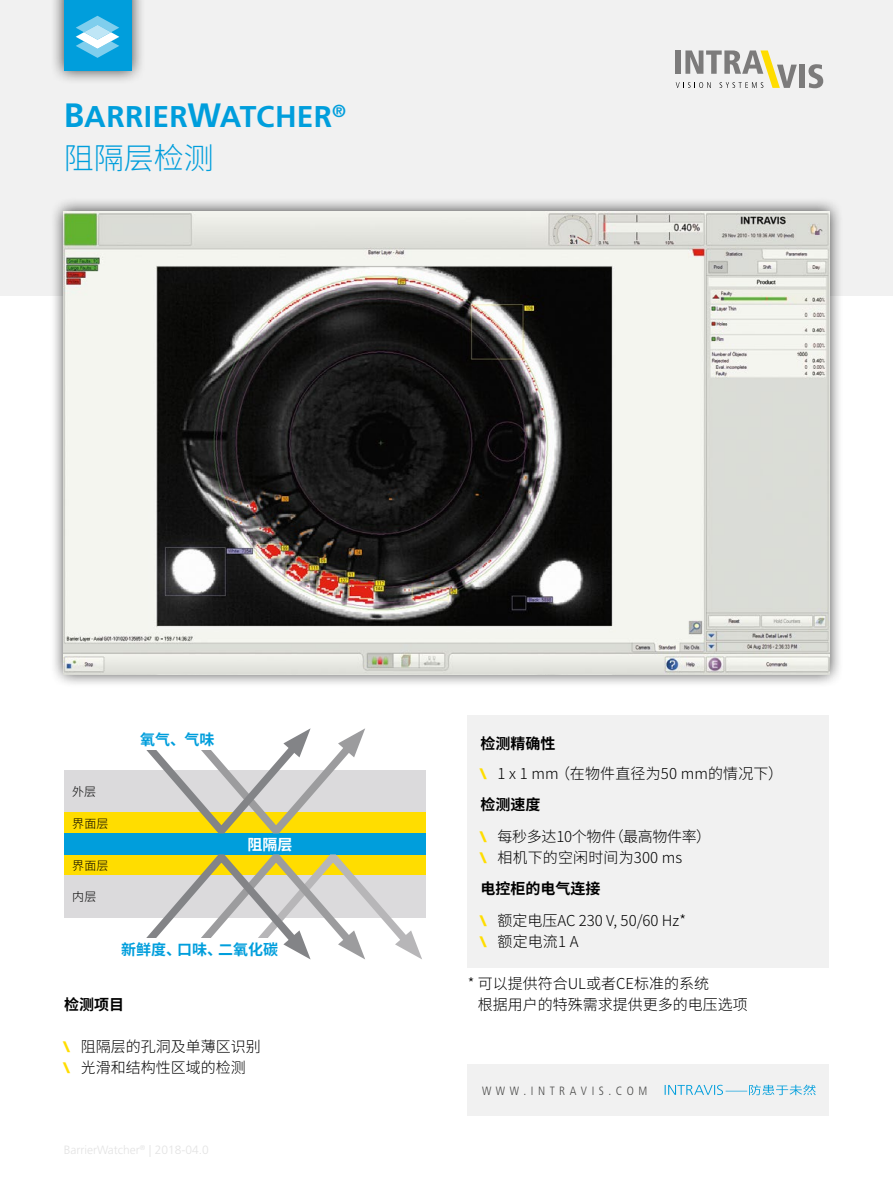
<style>
.page{position:relative;width:893px;height:1187px;background:#fff}
.page>*{position:absolute;margin:0;border:0;box-sizing:border-box;transform-origin:0 0}
.t1{font:700 30px "Frutiger LT Std";letter-spacing:.01em;color:#009edc}
.t2{font:300 30px "Source Han Sans CN";color:#009edc}
.t3{font:300 15px/21px "Source Han Sans CN";color:#000}
.t4{font:700 15px "Source Han Sans CN";color:#009edc}
.t5{font:700 15px "Source Han Sans CN";color:#000}
.t6{font:700 15px "Source Han Sans CN";color:#fff}
.t7{font:300 condensed 12px "Frutiger LT Std";letter-spacing:.375em;color:#4a4a49}
.t8{font:300 12px "Source Han Sans CN";letter-spacing:.015em;color:#000}
.s1{font-size:33.75px}
.s2{font-family:"Frutiger LT Std";font-weight:900;color:#fd0}
.s3{font-weight:700}
</style>
<div class="page">
<div style="left:0;top:0;width:893px;height:295px;background:#f1f1f1"></div>
<svg style="left:676px;top:50px;width:121px;height:38px"></svg>
<div style="left:799px;top:65px;width:6px;height:23px;background:#7c7b7b"></div>
<svg style="left:808px;top:64px;width:15px;height:24px"></svg>
<div style="left:50px;top:197px;width:793px;height:491px;background:#000;opacity:.75"></div>
<img style="left:64px;top:211px;width:765px;height:463px">
<div style="left:64px;top:770px;width:361px;height:42px;background:#dbdadc"></div>
<div style="left:64px;top:812px;width:361px;height:21px;background:#fd0"></div>
<div style="left:64px;top:854px;width:361px;height:21px;background:#fd0"></div>
<div style="left:64px;top:833px;width:361px;height:21px;background:#009edc"></div>
<div style="left:64px;top:875px;width:361px;height:42px;background:#dbdadc"></div>
<svg style="left:137px;top:728px;width:285px;height:231px"></svg>
<div style="left:50px;top:0;width:95px;height:84px;background:#000;opacity:.75"></div>
<div style="left:64px;top:0;width:67px;height:71px;background:#009edc"></div>
<svg style="left:76px;top:16px;width:43px;height:42px"></svg>
<div style="left:468px;top:715px;width:361px;height:252px;background:#f1f1f1"></div>
<div style="left:108px;top:938px;width:173px;height:21px;background:#fff"></div>
<div style="left:128px;top:728px;width:135px;height:21px;background:#fff"></div>
<div style="left:468px;top:1063px;width:361px;height:52px;background:#f1f1f1"></div>
<svg style="left:665px;top:1084px;width:151px;height:11px"></svg>
<h1 class="t1" style="left:64px;top:99px;width:284px"><span class="s1">B</span>ARRIER<span class="s1">W</span>ATCHER<sup>®</sup></h1>
<h1 class="t2" style="left:64px;top:141px;width:151px">阻隔层检测</h1>
<p class="t4" style="left:140px;top:730px;width:76px">氧气、气味</p>
<p class="t8" style="left:72px;top:785px;width:26px">外层</p>
<p class="t8" style="left:72px;top:816px;width:38px">界面层</p>
<p class="t8" style="left:72px;top:858px;width:38px">界面层</p>
<p class="t8" style="left:72px;top:890px;width:26px">内层</p>
<p class="t6" style="left:248px;top:835px;width:46px">阻隔层</p>
<p class="t4" style="left:121px;top:940px;width:158px">新鲜度、口味、二氧化碳</p>
<p class="t5" style="left:64px;top:995px;width:61px">检测项目</p>
<p class="t3" style="left:64px;top:1036px;width:199px"><span class="s2">\</span> 阻隔层的孔洞及单薄区识别<span class="s2">\</span> 光滑和结构性区域的检测</p>
<p class="t3" style="left:480px;top:728px;width:304px;line-height:30.5px"><span class="s3">检测精确性<br></span><span class="s2">\</span> 1 x 1 mm （在物件直径为50 mm的情况下）<span class="s3">检测速度</span></p>
<p class="t3" style="left:480px;top:826px;width:232px"><span class="s2">\</span> 每秒多达10个物件（最高物件率）<span class="s2">\</span> 相机下的空闲时间为300 ms</p>
<p class="t3" style="left:480px;top:872px;width:207px;line-height:32.2px"><span class="s3">电控柜的电气连接<br></span><span class="s2">\</span> 额定电压AC 230 V, 50/60 Hz*</p>
<p class="t3" style="left:480px;top:931px;width:100px"><span class="s2">\</span> 额定电流1 A</p>
<p class="t3" style="left:478px;top:973px;width:271px;text-indent:-10px">* 可以提供符合UL或者CE标准的系统<br>根据用户的特殊需求提供更多的电压选项</p>
<p class="t7" style="left:482px;top:1083px;width:167px">WWW.INTRAVIS.COM</p>
</div>
